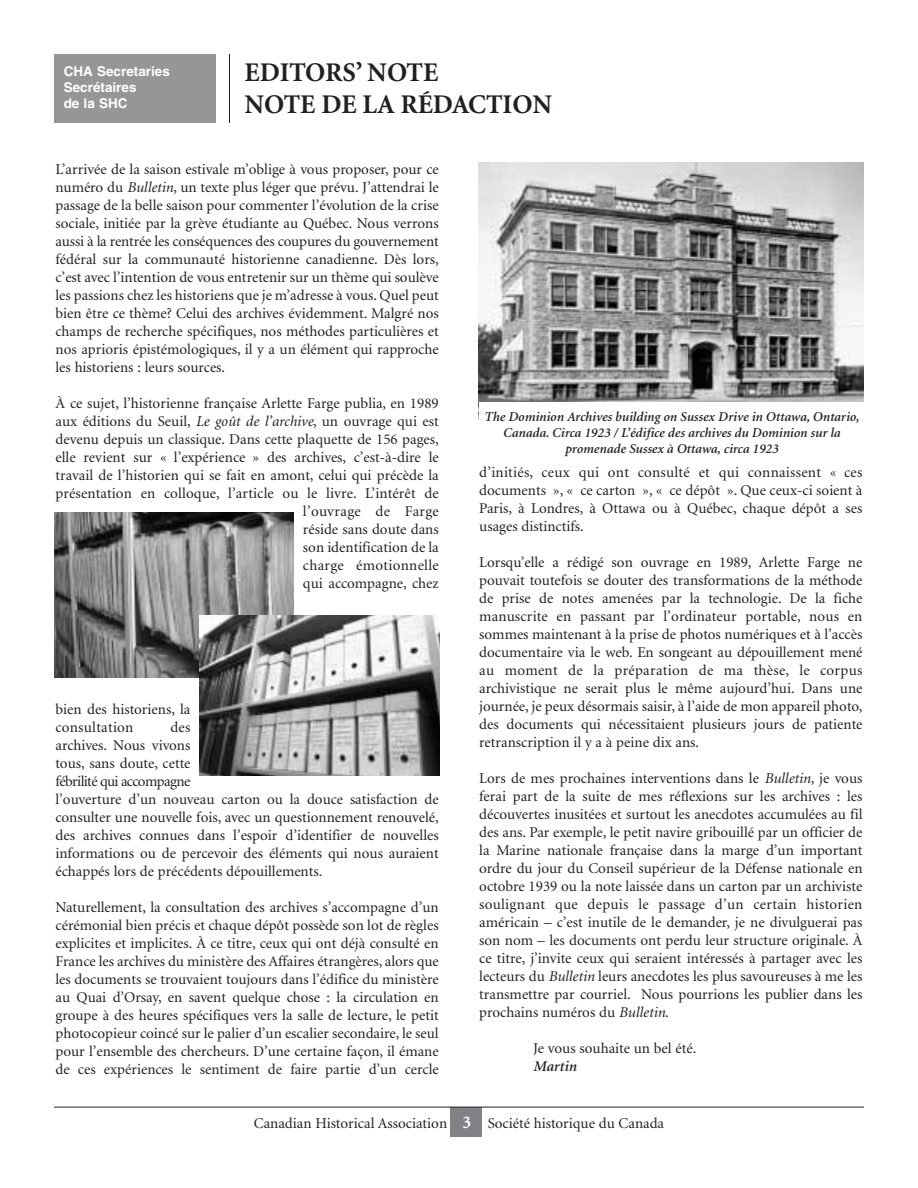
<style>
.page{position:relative;width:918px;height:1188px;background:#fff}
.page>*{position:absolute;margin:0;border:0;box-sizing:border-box;transform-origin:0 0}
.t1{font:700 27px/32.4px "Minion";color:#231f20}
.t2{font:15px/18px "Minion";color:#231f20;text-align:justify}
.t3{font:italic 600 15px "Minion";color:#231f20}
.t4{font:italic 600 13.5px/16.2px "Minion";color:#231f20;text-align:center}
.t5{font:700 13.5px/16.2px "Helvetica";color:#fff}
.s1{font-style:italic}
.s2{font-weight:700;font-size:18px;color:#fff}
</style>
<div class="page">
<div style="left:451px;top:1108px;width:31px;height:29px;background:#808285"></div>
<hr style="left:54px;top:1107px;width:810px;height:1px;background:#231f20">
<div style="left:54px;top:54px;width:162px;height:69px;background:#949698"></div>
<hr style="left:229px;top:54px;width:1px;height:69px;background:#231f20">
<img style="left:54px;top:512px;width:240px;height:166px">
<img style="left:200px;top:615px;width:240px;height:160px">
<img style="left:478px;top:162px;width:386px;height:257px">
<div style="left:479px;top:403px;width:385px;height:62px;background:#fff"></div>
<p class="t5" style="left:64px;top:64px;width:108px">CHA Secretaries<br>Secrétaires<br>de la SHC</p>
<h1 class="t1" style="left:244px;top:58px;width:309px">EDITORS’ NOTE<br>NOTE DE LA RÉDACTION</h1>
<p class="t2" style="left:56px;top:162px;width:385px">L’arrivée de la saison estivale m’oblige à vous proposer, pour ce numéro du <span class="s1">Bulletin</span>, un texte plus léger que prévu. J’attendrai le passage de la belle saison pour commenter l’évolution de la crise sociale, initiée par la grève étudiante au Québec. Nous verrons aussi à la rentrée les conséquences des coupures du gouvernement fédéral sur la communauté historienne canadienne. Dès lors, c’est avec l’intention de vous entretenir sur un thème qui soulève les passions chez les historiens que je m’adresse à vous. Quel peut bien être ce thème? Celui des archives évidemment. Malgré nos champs de recherche spécifiques, nos méthodes particulières et nos aprioris épistémologiques, il y a un élément qui rapproche les historiens : leurs sources.</p>
<p class="t2" style="left:55px;top:396px;width:385px;text-align:right">À ce sujet, l’historienne française Arlette Farge publia, en 1989 aux éditions du Seuil, <span class="s1">Le goût de l’archive</span>, un ouvrage qui est devenu depuis un classique. Dans cette plaquette de 156 pages, elle revient sur « l’expérience » des archives, c’est-à-dire le travail de l’historien qui se fait en amont, celui qui précède la présentation en colloque, l’article ou le livre. L’intérêt de l’ouvrage de Farge<br>réside sans doute dans<br>son identification de la<br>charge émotionnelle<br>qui accompagne, chez</p>
<p class="t2" style="left:55px;top:702px;width:136px">bien des historiens, la consultation</p>
<p class="t2" style="left:55px;top:720px;width:385px;text-align:left;text-indent:115px">des<br>archives. Nous vivons<br>tous, sans doute, cette<br>fébrilité qui accompagne<br>l’ouverture d’un nouveau carton ou la douce satisfaction de consulter une nouvelle fois, avec un questionnement renouvelé, des archives connues dans l’espoir d’identifier de nouvelles informations ou de percevoir des éléments qui nous auraient échappés lors de précédents dépouillements.</p>
<p class="t2" style="left:55px;top:900px;width:385px">Naturellement, la consultation des archives s’accompagne d’un cérémonial bien précis et chaque dépôt possède son lot de règles explicites et implicites. À ce titre, ceux qui ont déjà consulté en France les archives du ministère des Affaires étrangères, alors que les documents se trouvaient toujours dans l’édifice du ministère au Quai d’Orsay, en savent quelque chose : la circulation en groupe à des heures spécifiques vers la salle de lecture, le petit photocopieur coincé sur le palier d’un escalier secondaire, le seul pour l’ensemble des chercheurs. D’une certaine façon, il émane de ces expériences le sentiment de faire partie d’un cercle</p>
<p class="t4" style="left:484px;top:410px;width:376px">The Dominion Archives building on Sussex Drive in Ottawa, Ontario,<br>Canada. Circa 1923 / L’édifice des archives du Dominion sur la promenade Sussex à Ottawa, circa 1923</p>
<p class="t2" style="left:479px;top:465px;width:385px">d’initiés, ceux qui ont consulté et qui connaissent « ces documents », « ce carton », « ce dépôt ». Que ceux-ci soient à Paris, à Londres, à Ottawa ou à Québec, chaque dépôt a ses usages distinctifs.</p>
<p class="t2" style="left:479px;top:555px;width:385px">Lorsqu’elle a rédigé son ouvrage en 1989, Arlette Farge ne pouvait toutefois se douter des transformations de la méthode de prise de notes amenées par la technologie. De la fiche manuscrite en passant par l’ordinateur portable, nous en sommes maintenant à la prise de photos numériques et à l’accès documentaire via le web. En songeant au dépouillement mené au moment de la préparation de ma thèse, le corpus archivistique ne serait plus le même aujourd’hui. Dans une journée, je peux désormais saisir, à l’aide de mon appareil photo, des documents qui nécessitaient plusieurs jours de patiente retranscription il y a à peine dix ans.</p>
<p class="t2" style="left:479px;top:771px;width:385px">Lors de mes prochaines interventions dans le <span class="s1">Bulletin</span>, je vous ferai part de la suite de mes réflexions sur les archives : les découvertes inusitées et surtout les anecdotes accumulées au fil des ans. Par exemple, le petit navire gribouillé par un officier de la Marine nationale française dans la marge d’un important ordre du jour du Conseil supérieur de la Défense nationale en octobre 1939 ou la note laissée dans un carton par un archiviste soulignant que depuis le passage d’un certain historien américain – c’est inutile de le demander, je ne divulguerai pas son nom – les documents ont perdu leur structure originale. À ce titre, j’invite ceux qui seraient intéressés à partager avec les lecteurs du <span class="s1">Bulletin</span> leurs anecdotes les plus savoureuses à me les transmettre par courriel. Nous pourrions les publier dans les prochains numéros du <span class="s1">Bulletin</span>.</p>
<p class="t2" style="left:533px;top:1041px;width:165px">Je vous souhaite un bel été.</p>
<p class="t3" style="left:533px;top:1061px;width:45px">Martin</p>
<p class="t2" style="left:254px;top:1116px;width:412px">Canadian Historical Association <span class="s2">3</span> Société historique du Canada</p>
</div>
